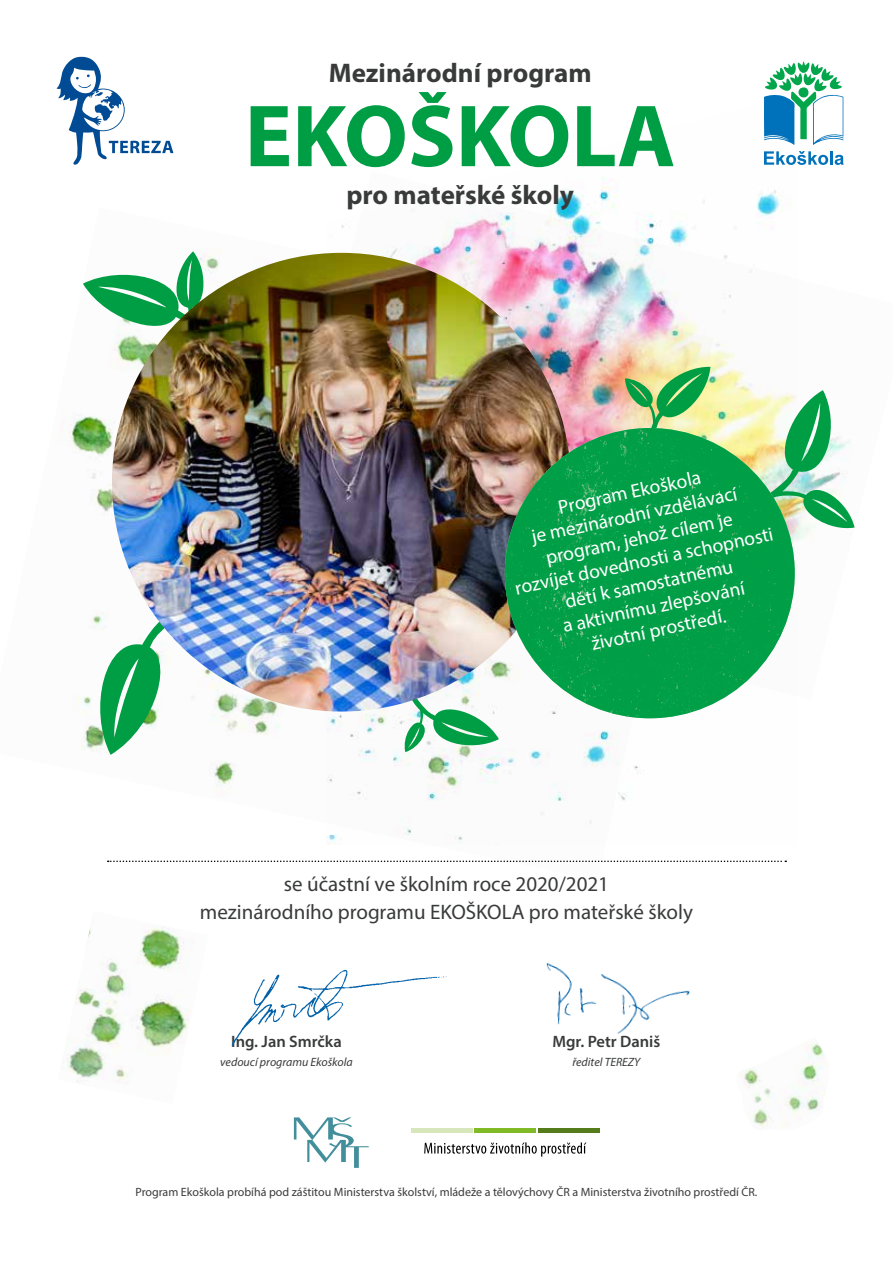
<style>
.page{position:relative;width:893px;height:1263px;background:#fff}
.page>*{position:absolute;margin:0;border:0;box-sizing:border-box;transform-origin:0 0}
.t1{font:700 88.95px "Myriad Pro";color:#009e44}
.t2{font:700 27px "Myriad Pro";color:#393b3a}
.t3{font:21px/27.9px "Myriad Pro";color:#393b3a;text-align:center}
.t4{font:19.5px/23.4px "Myriad Pro";color:#fff;text-align:center}
.t5{font:600 16.5px "Myriad Pro";color:#393b3a}
.t6{font:12px "Myriad Pro";color:#393b3a}
.t7{font:italic 12px "Myriad Pro";color:#393b3a}
</style>
<div class="page">
<img style="left:67px;top:926px;width:122px;height:156px">
<img style="left:739px;top:1042px;width:90px;height:85px">
<img style="left:464px;top:178px;width:333px;height:526px">
<img style="left:69px;top:207px;width:644px;height:656px">
<svg style="left:88px;top:596px;width:138px;height:159px"></svg>
<svg style="left:83px;top:251px;width:137px;height:130px"></svg>
<svg style="left:402px;top:670px;width:97px;height:83px"></svg>
<svg style="left:625px;top:366px;width:85px;height:75px;background:#98c980"></svg>
<img style="left:546px;top:962px;width:144px;height:72px">
<img style="left:231px;top:970px;width:216px;height:76px">
<hr style="left:412px;top:1129px;width:61px;height:4px;background:#d8e7bb">
<hr style="left:475px;top:1129px;width:61px;height:4px;background:#80ba27">
<hr style="left:538px;top:1129px;width:61px;height:4px;background:#547c1a">
<svg style="left:424px;top:1142px;width:162px;height:14px"></svg>
<svg style="left:294px;top:1117px;width:75px;height:51px"></svg>
<img style="left:735px;top:390px;width:120px;height:142px">
<img style="left:112px;top:253px;width:459px;height:458px;border-radius:229px">
<svg style="left:108px;top:860px;width:678px;height:2px"></svg>
<svg style="left:57px;top:57px;width:116px;height:108px"></svg>
<img style="left:505px;top:428px;width:290px;height:290px;border-radius:145px">
<svg style="left:764px;top:61px;width:79px;height:84px"></svg>
<svg style="left:764px;top:151px;width:64px;height:14px"></svg>
<hr style="left:830px;top:151px;width:3px;height:14px;background:#0071bb">
<svg style="left:835px;top:155px;width:9px;height:10px"></svg>
<h2 class="t2" style="left:329px;top:56px;width:264px">Mezinárodní program</h2>
<h1 class="t1" style="left:245px;top:78px;width:432px">EKOŠKOLA</h1>
<h2 class="t2" style="left:346px;top:177px;width:229px">pro mateřské školy</h2>
<p class="t4" style="left:498px;top:508px;width:265px;rotate:-12deg">Program Ekoškola<br>je mezinárodní vzdělávací program, jehož cílem je<br>rozvíjet dovednosti a schopnosti dětí k samostatnému<br>a aktivnímu zlepšování<br>životní prostředí.</p>
<p class="t3" style="left:200px;top:870px;width:495px">se účastní ve školním roce 2020/2021<br>mezinárodního programu EKOŠKOLA pro mateřské školy</p>
<p class="t5" style="left:231px;top:1031px;width:112px">Ing. Jan Smrčka</p>
<p class="t7" style="left:220px;top:1054px;width:134px">vedoucí programu Ekoškola</p>
<p class="t5" style="left:552px;top:1031px;width:109px">Mgr. Petr Daniš</p>
<p class="t7" style="left:572px;top:1054px;width:70px">ředitel TEREZY</p>
<p class="t6" style="left:136px;top:1184px;width:623px">Program Ekoškola probíhá pod záštitou Ministerstva školství, mládeže a tělovýchovy ČR a Ministerstva životního prostředí ČR.</p>
</div>
